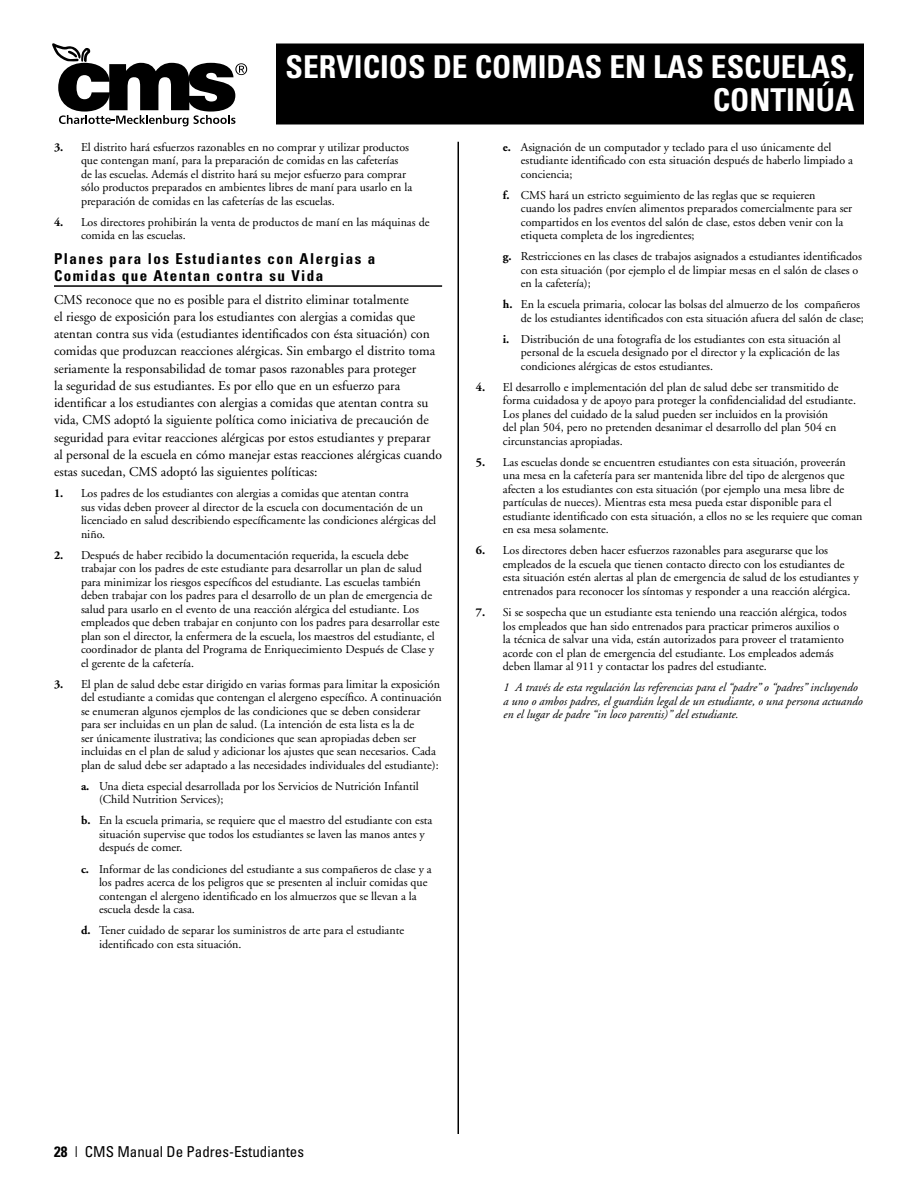
<style>
.page{position:relative;width:918px;height:1188px;background:#fff}
.page>*{position:absolute;margin:0;border:0;box-sizing:border-box;transform-origin:0 0}
.t1{font:700 condensed 31.5px/33px "Univers";color:#fff}
.t2{font:700 condensed 15px/16.5px "Univers";letter-spacing:.1em;color:#000}
.t3{font:condensed 15px "Univers";color:#000}
.t4{font:13.5px/17.2px "Adobe Garamond";color:#000}
.t5{font:12px/13.5px "Adobe Garamond";color:#000}
.t6{font:italic 12px/13.5px "Adobe Garamond";color:#000}
.s1{font-weight:700}
</style>
<div class="page">
<div style="left:277px;top:44px;width:586px;height:80px;background:#000"></div>
<svg style="left:52px;top:44px;width:195px;height:82px"></svg>
<hr style="left:54px;top:285px;width:388px;height:2px;background:#000">
<hr style="left:458px;top:142px;width:1px;height:992px;background:#000">
<h1 class="t1" style="left:713px;top:50px;width:143px;text-indent:-427px">SERVICIOS DE COMIDAS EN LAS ESCUELAS, contin</h1>
<h1 class="t1" style="left:816px;top:83px;width:36px">úa</h1>
<p class="t5" style="left:81px;top:140px;width:333px;text-indent:-27px"><span class="s1">3.</span> El distrito hará esfuerzos razonables en no comprar y utilizar productos que contengan maní, para la preparación de comidas en las cafeterías de las escuelas. Además el distrito hará su mejor esfuerzo para comprar sólo productos preparados en ambientes libres de maní para usarlo en la preparación de comidas en las cafeterías de las escuelas.</p>
<p class="t5" style="left:81px;top:215px;width:350px;text-indent:-27px"><span class="s1">4.</span> Los directores prohibirán la venta de productos de maní en las máquinas de comida en las escuelas.</p>
<p class="t2" style="left:54px;top:251px;width:323px">Planes para los Estudiantes con Alergias a<br>Comidas que Atentan contra su Vida</p>
<p class="t4" style="left:54px;top:291px;width:390px">CMS reconoce que no es posible para el distrito eliminar totalmente<br>el riesgo de exposición para los estudiantes con alergias a comidas que atentan contra sus vida (estudiantes identificados con ésta situación) con comidas que produzcan reacciones alérgicas. Sin embargo el distrito toma seriamente la responsabilidad de tomar pasos razonables para proteger<br>la seguridad de sus estudiantes. Es por ello que en un esfuerzo para identificar a los estudiantes con alergias a comidas que atentan contra su vida, CMS adoptó la siguiente política como iniciativa de precaución de seguridad para evitar reacciones alérgicas por estos estudiantes y preparar al personal de la escuela en cómo manejar estas reacciones alérgicas cuando estas sucedan, CMS adoptó las siguientes políticas:</p>
<p class="t5" style="left:81px;top:487px;width:357px;text-indent:-27px"><span class="s1">1.</span> Los padres de los estudiantes con alergias a comidas que atentan contra<br>sus vidas deben proveer al director de la escuela con documentación de un licenciado en salud describiendo específicamente las condiciones alérgicas del niño.</p>
<p class="t5" style="left:81px;top:549px;width:360px;text-indent:-27px"><span class="s1">2.</span> Después de haber recibido la documentación requerida, la escuela debe trabajar con los padres de este estudiante para desarrollar un plan de salud para minimizar los riesgos específicos del estudiante. Las escuelas también deben trabajar con los padres para el desarrollo de un plan de emergencia de salud para usarlo en el evento de una reacción alérgica del estudiante. Los empleados que deben trabajar en conjunto con los padres para desarrollar este plan son el director, la enfermera de la escuela, los maestros del estudiante, el coordinador de planta del Programa de Enriquecimiento Después de Clase y el gerente de la cafetería.</p>
<p class="t5" style="left:81px;top:678px;width:362px;text-indent:-27px"><span class="s1">3.</span> El plan de salud debe estar dirigido en varias formas para limitar la exposición del estudiante a comidas que contengan el alergeno específico. A continuación se enumeran algunos ejemplos de las condiciones que se deben considerar para ser incluidas en un plan de salud. (La intención de esta lista es la de<br>ser únicamente ilustrativa; las condiciones que sean apropiadas deben ser incluidas en el plan de salud y adicionar los ajustes que sean necesarios. Cada plan de salud debe ser adaptado a las necesidades individuales del estudiante):</p>
<p class="t5" style="left:99px;top:780px;width:321px;text-indent:-18px"><span class="s1">a.</span> Una dieta especial desarrollada por los Servicios de Nutrición Infantil (Child Nutrition Services);</p>
<p class="t5" style="left:99px;top:814px;width:335px;text-indent:-18px"><span class="s1">b.</span> En la escuela primaria, se requiere que el maestro del estudiante con esta situación supervise que todos los estudiantes se laven las manos antes y después de comer.</p>
<p class="t5" style="left:99px;top:862px;width:334px;text-indent:-18px"><span class="s1">c.</span> Informar de las condiciones del estudiante a sus compañeros de clase y a los padres acerca de los peligros que se presenten al incluir comidas que contengan el alergeno identificado en los almuerzos que se llevan a la escuela desde la casa.</p>
<p class="t5" style="left:99px;top:924px;width:307px;text-indent:-18px"><span class="s1">d.</span> Tener cuidado de separar los suministros de arte para el estudiante identificado con esta situación.</p>
<p class="t5" style="left:521px;top:140px;width:334px;text-indent:-18px"><span class="s1">e.</span> Asignación de un computador y teclado para el uso únicamente del estudiante identificado con esta situación después de haberlo limpiado a conciencia;</p>
<p class="t5" style="left:521px;top:188px;width:333px;text-indent:-18px"><span class="s1">f.</span> CMS hará un estricto seguimiento de las reglas que se requieren cuando los padres envíen alimentos preparados comercialmente para ser compartidos en los eventos del salón de clase, estos deben venir con la etiqueta completa de los ingredientes;</p>
<p class="t5" style="left:521px;top:250px;width:343px;text-indent:-18px"><span class="s1">g.</span> Restricciones en las clases de trabajos asignados a estudiantes identificados con esta situación (por ejemplo el de limpiar mesas en el salón de clases o en la cafetería);</p>
<p class="t5" style="left:521px;top:298px;width:344px;text-indent:-18px"><span class="s1">h.</span> En la escuela primaria, colocar las bolsas del almuerzo de los compañeros de los estudiantes identificados con esta situación afuera del salón de clase;</p>
<p class="t5" style="left:521px;top:333px;width:321px;text-align:justify;text-indent:-18px"><span class="s1">i.</span> Distribución de una fotografía de los estudiantes con esta situación al personal de la escuela designado por el director y la explicación de las condiciones alérgicas de estos estudiantes.</p>
<p class="t5" style="left:503px;top:381px;width:355px;text-indent:-27px"><span class="s1">4.</span> El desarrollo e implementación del plan de salud debe ser transmitido de forma cuidadosa y de apoyo para proteger la confidencialidad del estudiante.<br>Los planes del cuidado de la salud pueden ser incluidos en la provisión<br>del plan 504, pero no pretenden desanimar el desarrollo del plan 504 en circunstancias apropiadas.</p>
<p class="t5" style="left:503px;top:456px;width:361px;text-indent:-27px"><span class="s1">5.</span> Las escuelas donde se encuentren estudiantes con esta situación, proveerán una mesa en la cafetería para ser mantenida libre del tipo de alergenos que afecten a los estudiantes con esta situación (por ejemplo una mesa libre de partículas de nueces). Mientras esta mesa pueda estar disponible para el estudiante identificado con esta situación, a ellos no se les requiere que coman en esa mesa solamente.</p>
<p class="t5" style="left:503px;top:544px;width:357px;text-indent:-27px"><span class="s1">6.</span> Los directores deben hacer esfuerzos razonables para asegurarse que los empleados de la escuela que tienen contacto directo con los estudiantes de esta situación estén alertas al plan de emergencia de salud de los estudiantes y entrenados para reconocer los síntomas y responder a una reacción alérgica.</p>
<p class="t5" style="left:503px;top:606px;width:345px;text-indent:-27px"><span class="s1">7.</span> Si se sospecha que un estudiante esta teniendo una reacción alérgica, todos los empleados que han sido entrenados para practicar primeros auxilios o la técnica de salvar una vida, están autorizados para proveer el tratamiento acorde con el plan de emergencia del estudiante. Los empleados además deben llamar al 911 y contactar los padres del estudiante.</p>
<p class="t6" style="left:503px;top:681px;width:361px">1 A través de esta regulación las referencias para el “padre” o “padres” incluyendo a uno o ambos padres, el guardián legal de un estudiante, o una persona actuando en el lugar de padre “in loco parentis)” del estudiante.</p>
<p class="t3" style="left:54px;top:1142px;width:252px"><span class="s1">28</span> | CMS Manual De Padres-Estudiantes</p>
</div>
